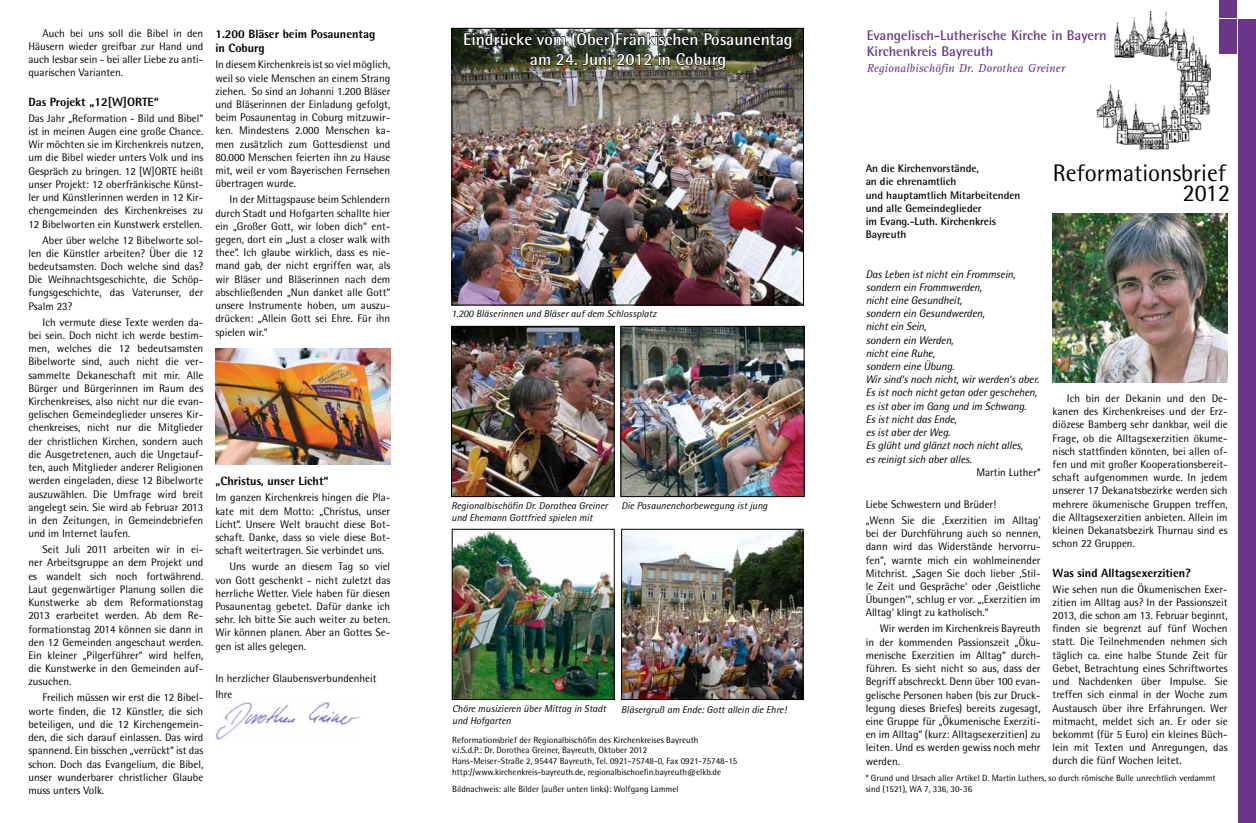
<style>
.page{position:relative;width:1256px;height:823px;background:#fff}
.page>*{position:absolute;margin:0;border:0;box-sizing:border-box;transform-origin:0 0}
.t1{font:24px/20px "Rotis Semi Sans";color:#000;text-align:right}
.t2{font:700 17px/20.4px "Rotis Semi Sans";color:#fff;text-align:center}
.t3{font:700 14px/16px "Rotis Semi Sans";color:#6b368a}
.t4{font:800 12px/14.4px "Rotis Semi Sans";color:#000}
.t5{font:italic 12px "Rotis Serif";color:#6b368a}
.t6{font:11px/13.2px "Rotis Semi Sans";color:#000;text-align:justify}
.t7{font:italic 11px/13.2px "Rotis Semi Sans";letter-spacing:-.01em;color:#000}
.t8{font:700 11px/13.2px "Rotis Semi Sans";color:#000}
.t9{font:italic 10px/12px "Rotis Semi Sans";color:#000}
.t10{font:9px/10.8px "Rotis Semi Sans";color:#000}
</style>
<div class="page">
<div style="left:1219px;top:0;width:17px;height:17px;background:#6b368a"></div>
<div style="left:1219px;top:20px;width:17px;height:34px;background:#6b368a"></div>
<div style="left:1239px;top:20px;width:17px;height:802px;background:#6b368a"></div>
<img style="left:1096px;top:11px;width:114px;height:138px">
<img style="left:1052px;top:213px;width:175px;height:169px">
<img style="left:216px;top:701px;width:144px;height:38px">
<img style="left:215px;top:348px;width:175px;height:116px">
<img style="left:453px;top:328px;width:159px;height:166px">
<div style="left:451px;top:326px;width:163px;height:170px;border:1px solid #000"></div>
<img style="left:623px;top:531px;width:178px;height:166px">
<div style="left:621px;top:529px;width:182px;height:170px;border:1px solid #000"></div>
<img style="left:454px;top:531px;width:158px;height:166px">
<div style="left:452px;top:529px;width:162px;height:170px;border:1px solid #000"></div>
<img style="left:623px;top:328px;width:179px;height:166px">
<div style="left:621px;top:326px;width:183px;height:170px;border:1px solid #000"></div>
<img style="left:454px;top:30px;width:347px;height:273px">
<div style="left:452px;top:28px;width:351px;height:277px;border:1px solid #000"></div>
<img style="left:464px;top:31px;width:328px;height:45px">
<p class="t6" style="left:28px;top:26px;width:176px;text-indent:14px">Auch bei uns soll die Bibel in den Häusern wieder greifbar zur Hand und auch lesbar sein - bei aller Liebe zu anti&shy;quarischen Varianten.</p>
<p class="t4" style="left:28px;top:94px;width:132px">Das Projekt „12[W]ORTE“</p>
<p class="t6" style="left:28px;top:111px;width:176px">Das Jahr „Reformation - Bild und Bibel“ ist in meinen Augen eine große Chance.<br>Wir möchten sie im Kirchenkreis nutzen, um die Bibel wieder unters Volk und ins Gespräch zu bringen. 12 [W]ORTE heißt unser Projekt: 12 oberfränkische Künst&shy;ler und Künstlerinnen werden in 12 Kir&shy;chengemeinden des Kirchenkreises zu 12 Bibelworten ein Kunstwerk erstellen.</p>
<p class="t6" style="left:28px;top:233px;width:176px;text-indent:14px">Aber über welche 12 Bibelworte sol&shy;len die Künstler arbeiten? Über die 12 bedeutsamsten. Doch welche sind das?<br>Die Weihnachtsgeschichte, die Schöp&shy;fungsgeschichte, das Vaterunser, der Psalm 23?</p>
<p class="t6" style="left:28px;top:315px;width:176px;text-indent:14px">Ich vermute diese Texte werden da&shy;bei sein. Doch nicht ich werde bestim&shy;men, welches die 12 bedeutsamsten Bibelworte sind, auch nicht die ver&shy;sammelte Dekaneschaft mit mir. Alle Bürger und Bürgerinnen im Raum des Kirchenkreises, also nicht nur die evan&shy;gelischen Gemeindeglieder unseres Kir&shy;chenkreises, nicht nur die Mitglieder der christlichen Kirchen, sondern auch die Ausgetretenen, auch die Ungetauf&shy;ten, auch Mitglieder anderer Religionen werden eingeladen, diese 12 Bibelworte auszuwählen. Die Umfrage wird breit angelegt sein. Sie wird ab Februar 2013 in den Zeitungen, in Gemeindebriefen und im Internet laufen.</p>
<p class="t6" style="left:28px;top:542px;width:176px;text-indent:14px">Seit Juli 2011 arbeiten wir in ei&shy;ner Arbeitsgruppe an dem Projekt und es wandelt sich noch fortwährend.<br>Laut gegenwärtiger Planung sollen die Kunstwerke ab dem Reformationstag 2013 erarbeitet werden. Ab dem Re&shy;formationstag 2014 können sie dann in den 12 Gemeinden angeschaut werden.<br>Ein kleiner „Pilgerführer“ wird helfen, die Kunstwerke in den Gemeinden auf&shy;zusuchen.</p>
<p class="t6" style="left:28px;top:690px;width:176px;text-indent:14px">Freilich müssen wir erst die 12 Bibel&shy;worte finden, die 12 Künstler, die sich beteiligen, und die 12 Kirchengemein&shy;den, die sich darauf einlassen. Das wird spannend. Ein bisschen „verrückt“ ist das schon. Doch das Evangelium, die Bibel, unser wunderbarer christlicher Glaube muss unters Volk.</p>
<p class="t4" style="left:215px;top:26px;width:161px">1.200 Bläser beim Posaunentag in Coburg</p>
<p class="t6" style="left:215px;top:58px;width:176px">In diesem Kirchenkreis ist so viel möglich, weil so viele Menschen an einem Strang ziehen. So sind an Johanni 1.200 Bläser und Bläserinnen der Einladung gefolgt, beim Posaunentag in Coburg mitzuwir&shy;ken. Mindestens 2.000 Menschen ka&shy;men zusätzlich zum Gottesdienst und 80.000 Menschen feierten ihn zu Hause mit, weil er vom Bayerischen Fernsehen übertragen wurde.</p>
<p class="t6" style="left:215px;top:193px;width:176px;text-indent:14px">In der Mittagspause beim Schlendern durch Stadt und Hofgarten schallte hier ein „Großer Gott, wir loben dich“ ent&shy;gegen, dort ein „Just a closer walk with thee“. Ich glaube wirklich, dass es nie&shy;mand gab, der nicht ergriffen war, als wir Bläser und Bläserinnen nach dem abschließenden „Nun danket alle Gott“ unsere Instrumente hoben, um auszu&shy;drücken: „Allein Gott sei Ehre. Für ihn spielen wir.“</p>
<p class="t4" style="left:215px;top:473px;width:115px">„Christus, unser Licht“</p>
<p class="t6" style="left:215px;top:490px;width:176px">Im ganzen Kirchenkreis hingen die Pla&shy;kate mit dem Motto: „Christus, unser Licht“. Unsere Welt braucht diese Bot&shy;schaft. Danke, dass so viele diese Bot&shy;schaft weitertragen. Sie verbindet uns.</p>
<p class="t6" style="left:215px;top:559px;width:176px;text-indent:14px">Uns wurde an diesem Tag so viel von Gott geschenkt - nicht zuletzt das herrliche Wetter. Viele haben für diesen Posaunentag gebetet. Dafür danke ich sehr. Ich bitte Sie auch weiter zu beten.<br>Wir können planen. Aber an Gottes Se&shy;gen ist alles gelegen.</p>
<p class="t6" style="left:215px;top:669px;width:163px;line-height:16px">In herzlicher Glaubensverbundenheit<br>Ihre</p>
<h2 class="t2" style="left:463px;top:28px;width:331px">Eindrücke vom (Ober)Fränkischen Posaunentag am 24. Juni 2012 in Coburg</h2>
<p class="t9" style="left:451px;top:307px;width:206px">1.200 Bläserinnen und Bläser auf dem Schlossplatz</p>
<p class="t9" style="left:451px;top:498px;width:158px">Regionalbischöfin Dr. Dorothea Greiner und Ehemann Gottfried spielen mit</p>
<p class="t9" style="left:621px;top:498px;width:147px">Die Posaunenchorbewegung ist jung</p>
<p class="t9" style="left:452px;top:702px;width:155px">Chöre musizieren über Mittag in Stadt</p>
<p class="t9" style="left:621px;top:702px;width:167px">Bläsergruß am Ende: Gott allein die Ehre!</p>
<p class="t9" style="left:452px;top:714px;width:60px">und Hofgarten</p>
<p class="t10" style="left:452px;top:733px;width:287px">Reformationsbrief der Regionalbischöfin des Kirchenkreises Bayreuth<br>v.i.S.d.P.: Dr. Dorothea Greiner, Bayreuth, Oktober 2012<br>Hans-Meiser-Straße 2, 95447 Bayreuth, Tel. 0921-75748-0, Fax 0921-75748-15 http://www.kirchenkreis-bayreuth.de, regionalbischoefin.bayreuth@elkb.de</p>
<p class="t10" style="left:452px;top:782px;width:228px">Bildnachweis: alle Bilder (außer unten links): Wolfgang Lammel</p>
<p class="t3" style="left:867px;top:27px;width:241px">Evangelisch-Lutherische Kirche in Bayern<br>Kirchenkreis Bayreuth</p>
<p class="t5" style="left:867px;top:61px;width:200px">Regionalbischöfin Dr. Dorothea Greiner</p>
<p class="t8" style="left:866px;top:162px;width:156px">An die Kirchenvorstände,<br>an die ehrenamtlich<br>und hauptamtlich Mitarbeitenden und alle Gemeindeglieder<br>im Evang.-Luth. Kirchenkreis<br>Bayreuth</p>
<p class="t7" style="left:866px;top:267px;width:175px">Das Leben ist nicht ein Frommsein, sondern ein Frommwerden,<br>nicht eine Gesundheit,<br>sondern ein Gesundwerden,<br>nicht ein Sein,<br>sondern ein Werden,<br>nicht eine Ruhe,<br>sondern eine Übung.<br>Wir sind‘s noch nicht, wir werden‘s aber.<br>Es ist noch nicht getan oder geschehen, es ist aber im Gang und im Schwang.<br>Es ist nicht das Ende,<br>es ist aber der Weg.<br>Es glüht und glänzt noch nicht alles,<br>es reinigt sich aber alles.</p>
<p class="t6" style="left:976px;top:465px;width:66px">Martin Luther*</p>
<p class="t6" style="left:866px;top:495px;width:176px;line-height:16px">Liebe Schwestern und Brüder!<br>„Wenn Sie die ‚Exerzitien im Alltag‘</p>
<p class="t6" style="left:866px;top:526px;width:176px">bei der Durchführung auch so nennen, dann wird das Widerstände hervorru&shy;fen“, warnte mich ein wohlmeinender Mitchrist. „Sagen Sie doch lieber ‚Stil&shy;le Zeit und Gespräche‘ oder ‚Geistliche Übungen‘“, schlug er vor. „‚Exerzitien im Alltag‘ klingt zu katholisch.“</p>
<p class="t6" style="left:866px;top:621px;width:176px;text-indent:14px">Wir werden im Kirchenkreis Bayreuth in der kommenden Passionszeit „Öku&shy;menische Exerzitien im Alltag“ durch&shy;führen. Es sieht nicht so aus, dass der Begriff abschreckt. Denn über 100 evan&shy;gelische Personen haben (bis zur Druck&shy;legung dieses Briefes) bereits zugesagt, eine Gruppe für „Ökumenische Exerziti&shy;en im Alltag“ (kurz: Alltagsexerzitien) zu leiten. Und es werden gewiss noch mehr werden.</p>
<h1 class="t1" style="left:1053px;top:163px;width:179px">Reformationsbrief<br>2012</h1>
<p class="t6" style="left:1052px;top:391px;width:176px;text-indent:14px">Ich bin der Dekanin und den De&shy;kanen des Kirchenkreises und der Erz&shy;diözese Bamberg sehr dankbar, weil die Frage, ob die Alltagsexerzitien ökume&shy;nisch stattfinden könnten, bei allen of&shy;fen und mit großer Kooperationsbereit&shy;schaft aufgenommen wurde. In jedem unserer 17 Dekanatsbezirke werden sich mehrere ökumenische Gruppen treffen, die Alltagsexerzitien anbieten. Allein im kleinen Dekanatsbezirk Thurnau sind es schon 22 Gruppen.</p>
<p class="t4" style="left:1052px;top:564px;width:140px">Was sind Alltagsexerzitien?</p>
<p class="t6" style="left:1052px;top:582px;width:176px">Wie sehen nun die Ökumenischen Exer&shy;zitien im Alltag aus? In der Passionszeit 2013, die schon am 13. Februar beginnt, finden sie begrenzt auf fünf Wochen statt. Die Teilnehmenden nehmen sich täglich ca. eine halbe Stunde Zeit für Gebet, Betrachtung eines Schriftwortes und Nachdenken über Impulse. Sie treffen sich einmal in der Woche zum Austausch über ihre Erfahrungen. Wer mitmacht, meldet sich an. Er oder sie bekommt (für 5 Euro) ein kleines Büch&shy;lein mit Texten und Anregungen, das durch die fünf Wochen leitet.</p>
<p class="t10" style="left:866px;top:772px;width:351px">* Grund und Ursach aller Artikel D. Martin Luthers, so durch römische Bulle unrechtlich verdammt sind (1521), WA 7, 336, 30-36</p>
</div>
